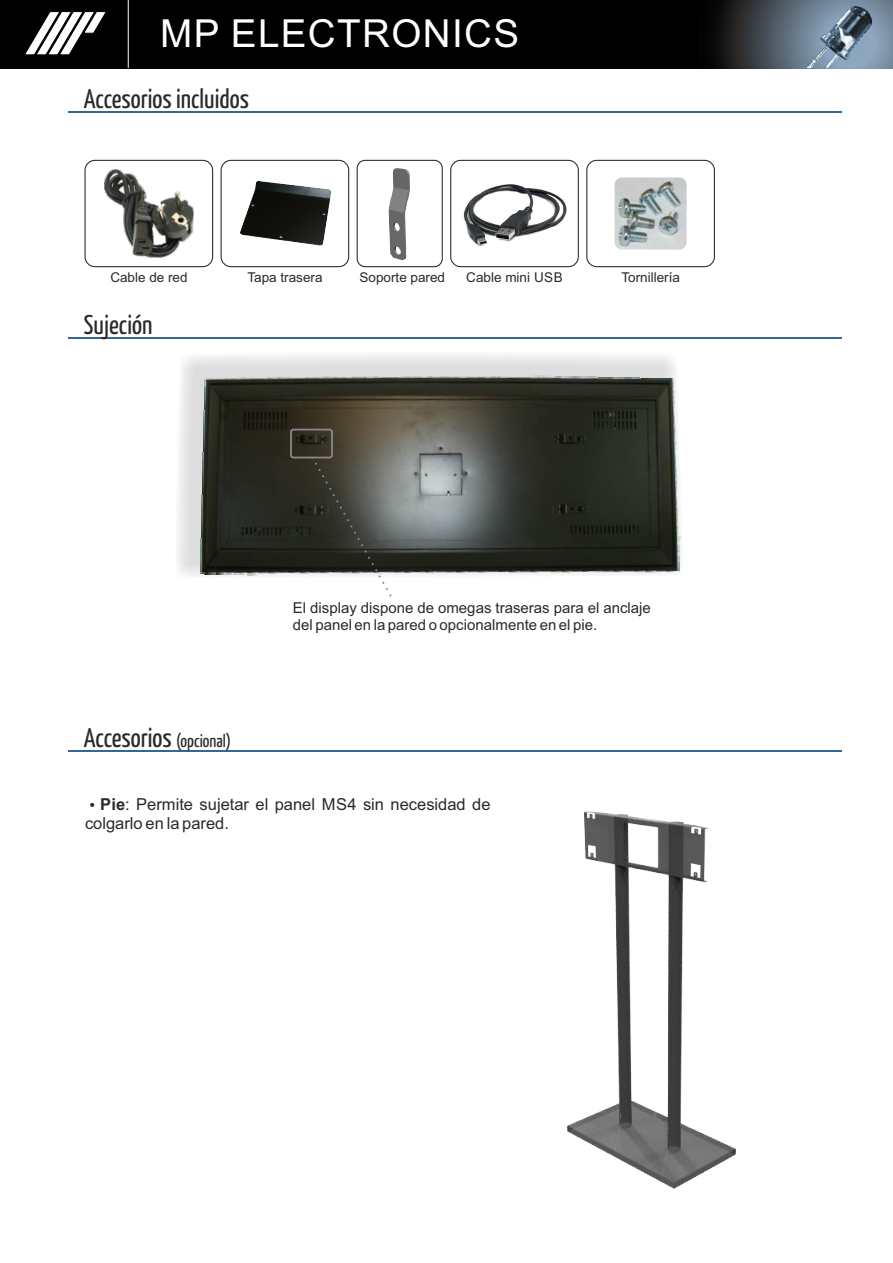
<style>
.page{position:relative;width:893px;height:1263px;background:#fff}
.page>*{position:absolute;margin:0;border:0;box-sizing:border-box;transform-origin:0 0}
.t1{font:38.55px "Arial";letter-spacing:.035em;color:#fefefe}
.t2{font:27px "Yanone Kaffeesatz";color:#2b2a29}
.t3{font:16.5px/18.5px "Arial";color:#2b2a29}
.t4{font:15px/16.8px "Arial";color:#2b2a29}
.t5{font:13.5px "Arial";color:#2b2a29}
.s1{font-size:18px}
.s2{font-weight:700}
</style>
<div class="page">
<div style="left:0;top:0;width:704px;height:68px;background:#000"></div>
<svg style="left:704px;top:0;width:189px;height:68px"></svg>
<img style="left:797px;top:0;width:84px;height:68px">
<svg style="left:25px;top:12px;width:81px;height:43px"></svg>
<hr style="left:128px;top:0;width:1px;height:68px;background:#fff">
<hr style="left:68px;top:337px;width:774px;height:2px;background:#369">
<div style="left:174px;top:343px;width:512px;height:246px;background:#808080;opacity:.27"></div>
<img style="left:201px;top:368px;width:482px;height:216px">
<div style="left:357px;top:160px;width:86px;height:107px;border:1px solid #2b2a29;border-radius:8px"></div>
<hr style="left:68px;top:111px;width:774px;height:2px;background:#369">
<img style="left:241px;top:181px;width:90px;height:64px">
<img style="left:104px;top:170px;width:89px;height:87px">
<div style="left:290px;top:429px;width:43px;height:29px;border:2px solid #898989;border-radius:2px"></div>
<img style="left:463px;top:184px;width:104px;height:63px">
<hr style="left:68px;top:751px;width:774px;height:1px;background:#369">
<svg style="left:310px;top:455px;width:83px;height:142px"></svg>
<img style="left:615px;top:177px;width:72px;height:73px;border-radius:7px">
<img style="left:566px;top:811px;width:170px;height:378px">
<div style="left:84px;top:160px;width:129px;height:107px;border:1px solid #2b2a29;border-radius:10px"></div>
<div style="left:221px;top:160px;width:128px;height:107px;border:1px solid #2b2a29;border-radius:10px"></div>
<div style="left:450px;top:160px;width:129px;height:107px;border:1px solid #2b2a29;border-radius:10px"></div>
<img style="left:388px;top:168px;width:22px;height:92px">
<div style="left:586px;top:160px;width:129px;height:107px;border:1px solid #2b2a29;border-radius:10px"></div>
<h1 class="t1" style="left:160px;top:19px;width:360px">MP ELECTRONICS</h1>
<h2 class="t2" style="left:84px;top:88px;width:167px">Accesorios incluidos</h2>
<p class="t5" style="left:110px;top:272px;width:79px">Cable de red</p>
<p class="t5" style="left:247px;top:272px;width:77px">Tapa trasera</p>
<p class="t5" style="left:360px;top:272px;width:87px">Soporte pared</p>
<p class="t5" style="left:466px;top:272px;width:98px">Cable mini USB</p>
<p class="t5" style="left:621px;top:272px;width:60px">Tornillería</p>
<h2 class="t2" style="left:84px;top:314px;width:70px">Sujeción</h2>
<h2 class="t2" style="left:84px;top:727px;width:149px">Accesorios <span class="s1">(opcional)</span></h2>
<p class="t4" style="left:293px;top:601px;width:360px">El display dispone de omegas traseras para el anclaje del panel en la pared o opcionalmente en el pie.</p>
<p class="t3" style="left:85px;top:797px;width:407px">• <span class="s2">Pie</span>: Permite sujetar el panel MS4 sin necesidad de colgarlo en la pared.</p>
</div>
